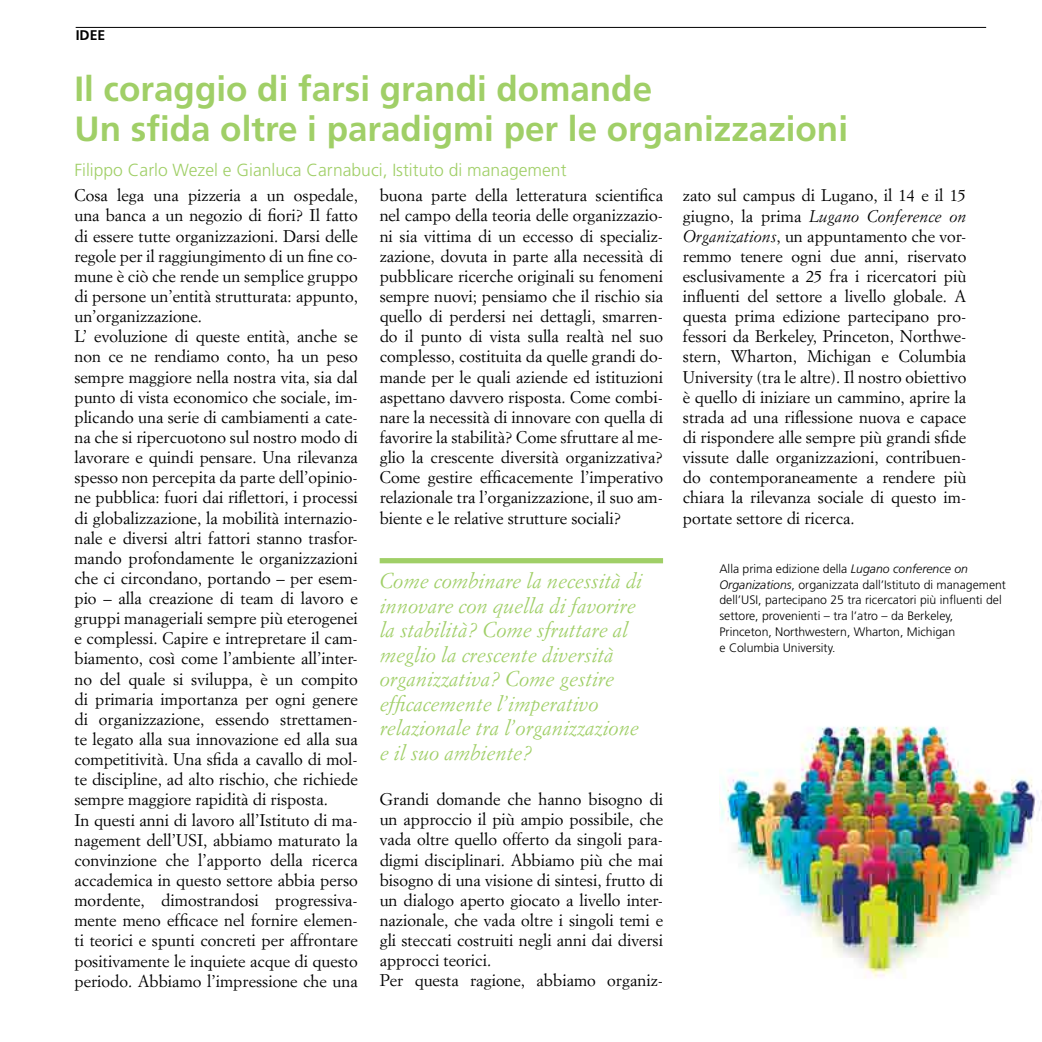
<style>
.page{position:relative;width:1042px;height:1042px;background:#fff}
.page>*{position:absolute;margin:0;border:0;box-sizing:border-box;transform-origin:0 0}
.t1{font:700 35px/40.2px "Frutiger LT Std";color:#a0cf67}
.t2{font:italic 21px/24.5px "Simoncini Garamond Std";color:#a0cf67}
.t3{font:300 17.5px "Frutiger LT Std";color:#a0cf67}
.t4{font:16.62px/20.1px "Simoncini Garamond Std";color:#000}
.t5{font:700 14px "Frutiger LT Std";color:#000}
.t6{font:300 12.25px/15.8px "Frutiger LT Std";color:#000}
.s1{font-style:italic}
</style>
<div class="page">
<div style="left:380px;top:558px;width:283px;height:5px;background:#a0cf67"></div>
<hr style="left:76px;top:27px;width:910px;height:1px;background:#000">
<img style="left:719px;top:726px;width:323px;height:252px">
<p class="t5" style="left:76px;top:27px;width:31px">IDEE</p>
<h1 class="t1" style="left:74px;top:69px;width:775px">Il coraggio di farsi grandi domande<br>Un sfida oltre i paradigmi per le organizzazioni</h1>
<p class="t3" style="left:74px;top:160px;width:493px">Filippo Carlo Wezel e Gianluca Carnabuci, Istituto di management</p>
<p class="t4" style="left:74px;top:185px;width:285px">Cosa lega una pizzeria a un ospedale, una banca a un negozio di fiori? Il fatto di essere tutte organizzazioni. Darsi delle regole per il raggiungimento di un fine co&shy;mune è ciò che rende un semplice gruppo di persone un’entità strutturata: appunto, un’organizzazione.<br>L’ evoluzione di queste entità, anche se non ce ne rendiamo conto, ha un peso sempre maggiore nella nostra vita, sia dal punto di vista economico che sociale, im&shy;plicando una serie di cambiamenti a cate&shy;na che si ripercuotono sul nostro modo di lavorare e quindi pensare. Una rilevanza spesso non percepita da parte dell’opinio&shy;ne pubblica: fuori dai riflettori, i processi di globalizzazione, la mobilità internazio&shy;nale e diversi altri fattori stanno trasfor&shy;mando profondamente le organizzazioni che ci circondano, portando – per esem&shy;pio – alla creazione di team di lavoro e gruppi manageriali sempre più eterogenei e complessi. Capire e intrepretare il cam&shy;biamento, così come l’ambiente all’inter&shy;no del quale si sviluppa, è un compito di primaria importanza per ogni genere di organizzazione, essendo strettamen&shy;te legato alla sua innovazione ed alla sua competitività. Una sfida a cavallo di mol&shy;te discipline, ad alto rischio, che richiede sempre maggiore rapidità di risposta.<br>In questi anni di lavoro all’Istituto di ma&shy;nagement dell’USI, abbiamo maturato la convinzione che l’apporto della ricerca accademica in questo settore abbia perso mordente, dimostrandosi progressiva&shy;mente meno efficace nel fornire elemen&shy;ti teorici e spunti concreti per affrontare positivamente le inquiete acque di questo periodo. Abbiamo l’impressione che una</p>
<p class="t4" style="left:380px;top:185px;width:285px;text-align:justify">buona parte della letteratura scientifica nel campo della teoria delle organizzazio&shy;ni sia vittima di un eccesso di specializ&shy;zazione, dovuta in parte alla necessità di pubblicare ricerche originali su fenomeni sempre nuovi; pensiamo che il rischio sia quello di perdersi nei dettagli, smarren&shy;do il punto di vista sulla realtà nel suo complesso, costituita da quelle grandi do&shy;mande per le quali aziende ed istituzioni aspettano davvero risposta. Come combi&shy;nare la necessità di innovare con quella di favorire la stabilità? Come sfruttare al me&shy;glio la crescente diversità organizzativa?<br>Come gestire efficacemente l’imperativo relazionale tra l’organizzazione, il suo am&shy;biente e le relative strutture sociali?</p>
<p class="t2" style="left:380px;top:568px;width:264px">Come combinare la necessità di innovare con quella di favorire la stabilità? Come sfruttare al meglio la crescente diversità organizzativa? Come gestire efficacemente l’imperativo relazionale tra l’organizzazione e il suo ambiente?</p>
<p class="t4" style="left:380px;top:789px;width:285px">Grandi domande che hanno bisogno di un approccio il più ampio possibile, che vada oltre quello offerto da singoli para&shy;digmi disciplinari. Abbiamo più che mai bisogno di una visione di sintesi, frutto di un dialogo aperto giocato a livello inter&shy;nazionale, che vada oltre i singoli temi e gli steccati costruiti negli anni dai diversi approcci teorici.<br>Per questa ragione, abbiamo organiz-</p>
<p class="t4" style="left:683px;top:185px;width:285px;text-align:justify">zato sul campus di Lugano, il 14 e il 15 giugno, la prima <span class="s1">Lugano Conference on Organizations</span>, un appuntamento che vor&shy;remmo tenere ogni due anni, riservato esclusivamente a 25 fra i ricercatori più influenti del settore a livello globale. A questa prima edizione partecipano pro&shy;fessori da Berkeley, Princeton, Northwe&shy;stern, Wharton, Michigan e Columbia University (tra le altre). Il nostro obiettivo è quello di iniziare un cammino, aprire la strada ad una riflessione nuova e capace di rispondere alle sempre più grandi sfide vissute dalle organizzazioni, contribuen&shy;do contemporaneamente a rendere più chiara la rilevanza sociale di questo im&shy;portate settore di ricerca.</p>
<p class="t6" style="left:719px;top:561px;width:288px">Alla prima edizione della <span class="s1">Lugano conference on Organizations</span>, organizzata dall’Istituto di management dell’USI, partecipano 25 tra ricercatori più influenti del settore, provenienti – tra l’atro – da Berkeley, Princeton, Northwestern, Wharton, Michigan<br>e Columbia University.</p>
</div>
